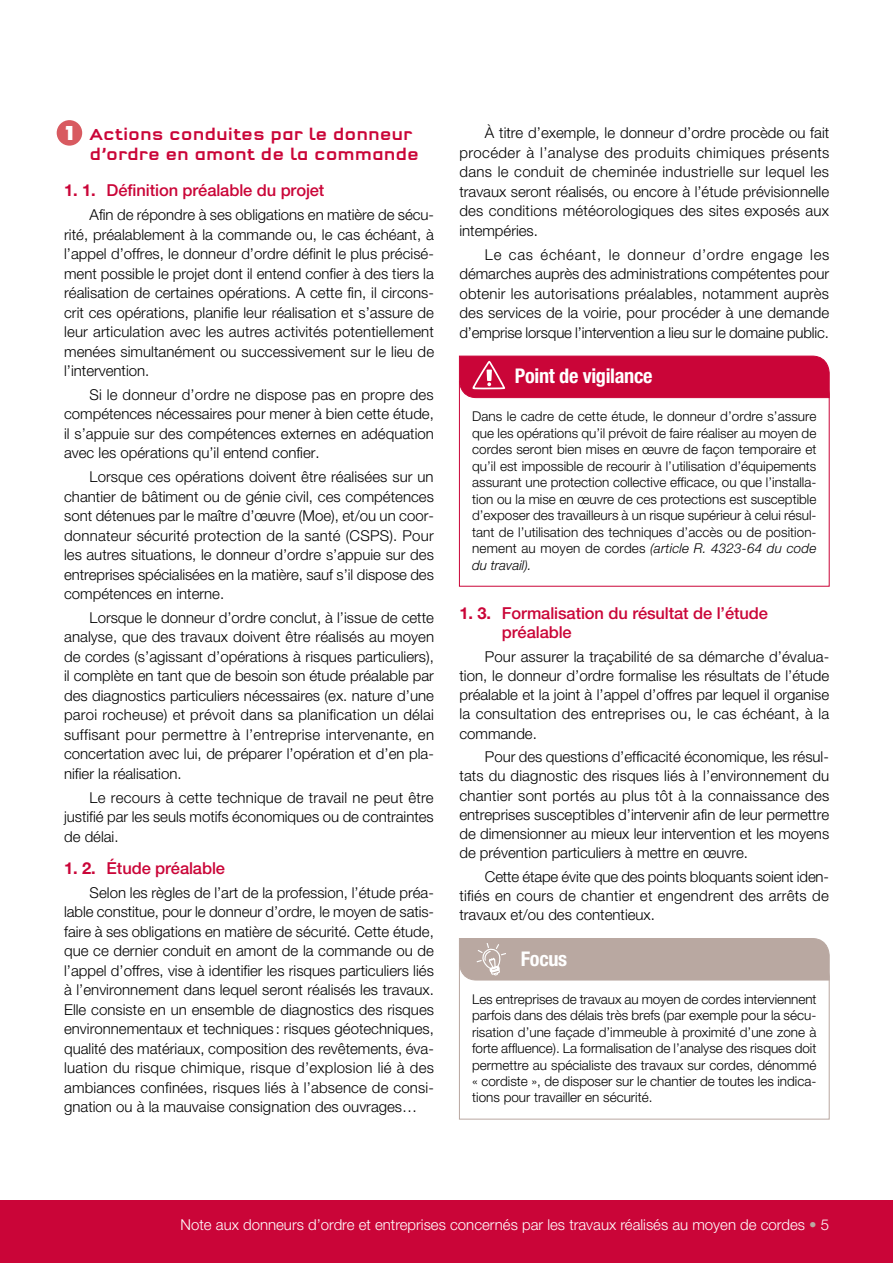
<style>
.page{position:relative;width:893px;height:1263px;background:#fff}
.page>*{position:absolute;margin:0;border:0;box-sizing:border-box;transform-origin:0 0}
.t1{font:21px "Q Type Square Black Majuscles";color:#fff}
.t2{font:700 condensed 20.25px "Helvetica Neue LT Std";letter-spacing:-.015em;color:#fff}
.t3{font:500 16.5px/19.5px "Helvetica Neue LT Std";letter-spacing:-.005em;color:#ca0538}
.t4{font:500 16.5px/19.5px "Q Type Square";letter-spacing:-.005em;color:#ca0538}
.t5{font:300 15px/19.5px "Helvetica Neue LT Std";color:#000;text-align:justify}
.t6{font:300 15px "Helvetica Neue LT Std";color:#fff}
.t7{font:300 13.5px/16.5px "Helvetica Neue LT Std";color:#000;text-align:justify}
.s1{font-weight:700}
.s2{font-style:italic}
.s3{color:#b9a8a1}
</style>
<div class="page">
<div style="left:0;top:1200px;width:893px;height:63px;background:#ca0538"></div>
<svg style="left:459px;top:398px;width:371px;height:189px"></svg>
<svg style="left:459px;top:981px;width:371px;height:139px"></svg>
<svg style="left:459px;top:355px;width:371px;height:43px;background:#cb0e3f"></svg>
<div style="left:459px;top:938px;width:371px;height:43px;background:#b9a8a1"></div>
<div style="left:57px;top:120px;width:25px;height:26px;background:#d85a60;border-radius:50%"></div>
<h1 class="t1" style="left:65px;top:121px;width:10px">1</h1>
<p class="t4" style="left:90px;top:125px;width:331px">Actions conduites par le donneur d’ordre en amont de la commande</p>
<p class="t3" style="left:64px;top:181px;width:262px"><span class="s1">1. 1.</span> Définition préalable du projet</p>
<p class="t5" style="left:64px;top:205px;width:371px;text-indent:26px">Afin de répondre à ses obligations en matière de sécu&shy;rité, préalablement à la commande ou, le cas échéant, à l’appel d’offres, le donneur d’ordre définit le plus précisé&shy;ment possible le projet dont il entend confier à des tiers la réalisation de certaines opérations. A cette fin, il circons&shy;crit ces opérations, planifie leur réalisation et s’assure de leur articulation avec les autres activités potentiellement menées simultanément ou successivement sur le lieu de l’intervention.</p>
<p class="t5" style="left:64px;top:385px;width:371px;text-indent:26px">Si le donneur d’ordre ne dispose pas en propre des compétences nécessaires pour mener à bien cette étude, il s’appuie sur des compétences externes en adéquation avec les opérations qu’il entend confier.</p>
<p class="t5" style="left:64px;top:467px;width:371px;text-indent:26px">Lorsque ces opérations doivent être réalisées sur un chantier de bâtiment ou de génie civil, ces compétences sont détenues par le maître d’œuvre (Moe), et/ou un coor&shy;donnateur sécurité protection de la santé (CSPS). Pour les autres situations, le donneur d’ordre s’appuie sur des entreprises spécialisées en la matière, sauf s’il dispose des compétences en interne.</p>
<p class="t5" style="left:64px;top:607px;width:371px;text-indent:26px">Lorsque le donneur d’ordre conclut, à l’issue de cette analyse, que des travaux doivent être réalisés au moyen de cordes (s’agissant d’opérations à risques particuliers), il complète en tant que de besoin son étude préalable par des diagnostics particuliers nécessaires (ex. nature d’une paroi rocheuse) et prévoit dans sa planification un délai suffisant pour permettre à l’entreprise intervenante, en concertation avec lui, de préparer l’opération et d’en pla&shy;nifier la réalisation.</p>
<p class="t5" style="left:64px;top:787px;width:371px;text-indent:26px">Le recours à cette technique de travail ne peut être justifié par les seuls motifs économiques ou de contraintes de délai.</p>
<p class="t3" style="left:64px;top:858px;width:162px"><span class="s1">1. 2.</span> Étude préalable</p>
<p class="t5" style="left:64px;top:882px;width:371px;text-indent:26px">Selon les règles de l’art de la profession, l’étude préa&shy;lable constitue, pour le donneur d’ordre, le moyen de satis&shy;faire à ses obligations en matière de sécurité. Cette étude, que ce dernier conduit en amont de la commande ou de l’appel d’offres, vise à identifier les risques particuliers liés à l’environnement dans lequel seront réalisés les travaux.<br>Elle consiste en un ensemble de diagnostics des risques environnementaux et techniques : risques géotechniques, qualité des matériaux, composition des revêtements, éva&shy;luation du risque chimique, risque d’explosion lié à des ambiances confinées, risques liés à l’absence de consi&shy;gnation ou à la mauvaise consignation des ouvrages…</p>
<p class="t5" style="left:459px;top:123px;width:372px;text-indent:26px">À titre d’exemple, le donneur d’ordre procède ou fait procéder à l’analyse des produits chimiques présents dans le conduit de cheminée industrielle sur lequel les travaux seront réalisés, ou encore à l’étude prévisionnelle des conditions météorologiques des sites exposés aux intempéries.</p>
<p class="t5" style="left:459px;top:244px;width:371px;text-indent:26px">Le cas échéant, le donneur d’ordre engage les démarches auprès des administrations compétentes pour obtenir les autorisations préalables, notamment auprès des services de la voirie, pour procéder à une demande d’emprise lorsque l’intervention a lieu sur le domaine public.</p>
<h2 class="t2" style="left:515px;top:364px;width:139px">Point de vigilance</h2>
<p class="t7" style="left:472px;top:408px;width:346px">Dans le cadre de cette étude, le donneur d’ordre s’assure que les opérations qu’il prévoit de faire réaliser au moyen de cordes seront bien mises en œuvre de façon temporaire et qu’il est impossible de recourir à l’utilisation d’équipements assurant une protection collective efficace, ou que l’installa&shy;tion ou la mise en œuvre de ces protections est susceptible d’exposer des travailleurs à un risque supérieur à celui résul&shy;tant de l’utilisation des techniques d’accès ou de position&shy;nement au moyen de cordes <span class="s2">(article R. 4323-64 du code du travail).</span></p>
<p class="t3" style="left:502px;top:603px;width:268px;text-indent:-43px"><span class="s1">1. 3.</span> Formalisation du résultat de l’étude préalable</p>
<p class="t5" style="left:459px;top:647px;width:371px;text-indent:26px">Pour assurer la traçabilité de sa démarche d’évalua&shy;tion, le donneur d’ordre formalise les résultats de l’étude préalable et la joint à l’appel d’offres par lequel il organise la consultation des entreprises ou, le cas échéant, à la commande.</p>
<p class="t5" style="left:459px;top:747px;width:371px;text-indent:26px">Pour des questions d’efficacité économique, les résul&shy;tats du diagnostic des risques liés à l’environnement du chantier sont portés au plus tôt à la connaissance des entreprises susceptibles d’intervenir afin de leur permettre de dimensionner au mieux leur intervention et les moyens de prévention particuliers à mettre en œuvre.</p>
<p class="t5" style="left:459px;top:866px;width:371px;text-indent:26px">Cette étape évite que des points bloquants soient iden&shy;tifiés en cours de chantier et engendrent des arrêts de travaux et/ou des contentieux.</p>
<h2 class="t2" style="left:521px;top:946px;width:48px">Focus</h2>
<p class="t7" style="left:472px;top:990px;width:346px">Les entreprises de travaux au moyen de cordes interviennent parfois dans des délais très brefs (par exemple pour la sécu&shy;risation d’une façade d’immeuble à proximité d’une zone à forte affluence). La formalisation de l’analyse des risques doit permettre au spécialiste des travaux sur cordes, dénommé « cordiste », de disposer sur le chantier de toutes les indica&shy;tions pour travailler en sécurité.</p>
<p class="t6" style="left:181px;top:1215px;width:650px">Note aux donneurs d’ordre et entreprises concernés par les travaux réalisés au moyen de cordes <span class="s3">•</span> 5</p>
</div>
